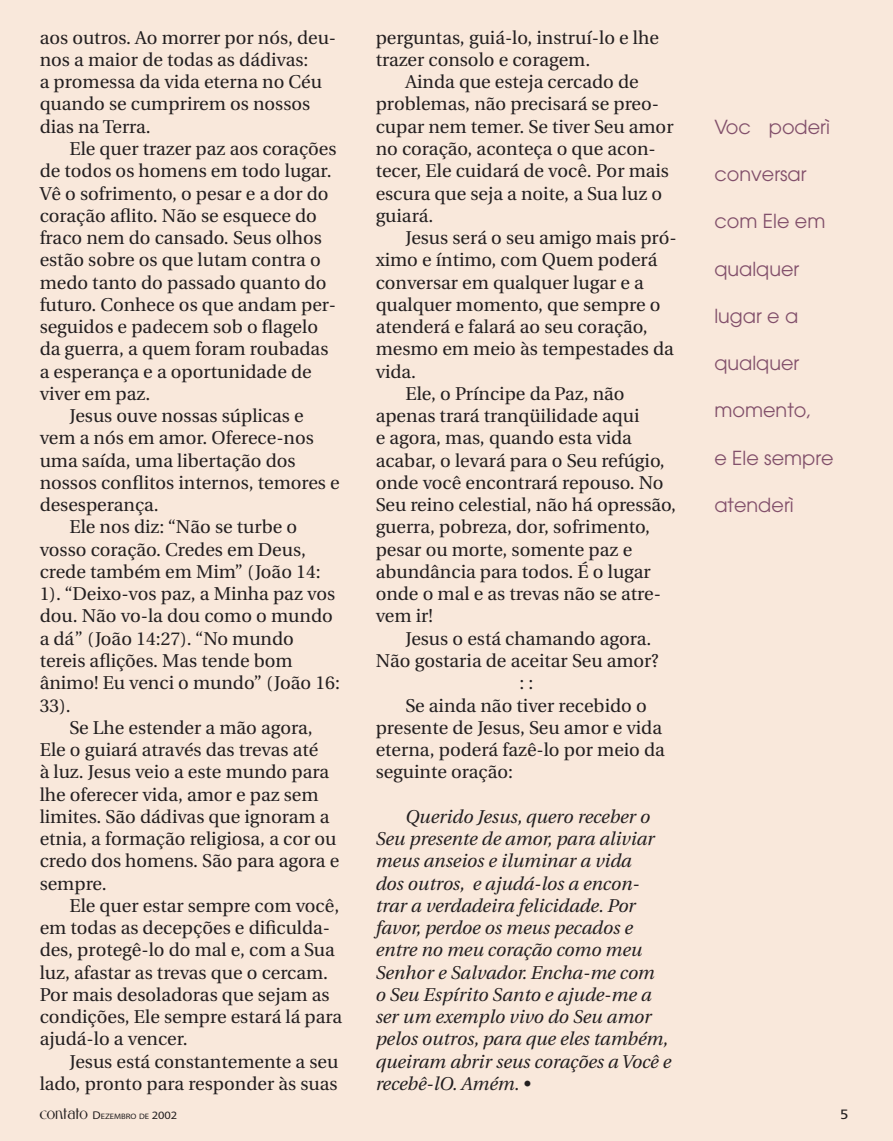
<style>
.page{position:relative;width:893px;height:1141px;background:#f9e8db}
.page>*{position:absolute;margin:0;border:0;box-sizing:border-box;transform-origin:0 0}
.t1{font:19.25px "Avant Garde";color:#82506b}
.t2{font:18.55px/22.2px "Utopia";color:#231f20}
.t3{font:italic 18.55px/22.2px "Utopia";color:#231f20}
.t4{font:13.47px "Frutiger";color:#231f20;scale:1.1 1}
.t5{font:7.88px "Myriad";color:#231f20;scale:1.1 1}
.s1{font-style:normal;font-size:18.38px}
.s2{font-family:"Gabriel";font-weight:700;font-size:13.47px}
.s3{font-size:11.2px}
</style>
<div class="page">
<p class="t2" style="left:40px;top:27px;width:298px">aos outros. Ao morrer por nós, deu&shy;nos a maior de todas as dádivas:<br>a promessa da vida eterna no Céu quando se cumprirem os nossos dias na Terra.</p>
<p class="t2" style="left:69px;top:138px;width:269px">Ele quer trazer paz aos corações</p>
<p class="t2" style="left:40px;top:160px;width:293px">de todos os homens em todo lugar.</p>
<p class="t2" style="left:40px;top:182px;width:290px">Vê o sofrimento, o pesar e a dor do</p>
<p class="t2" style="left:40px;top:205px;width:279px">coração aflito. Não se esquece do</p>
<p class="t2" style="left:40px;top:227px;width:284px">fraco nem do cansado. Seus olhos</p>
<p class="t2" style="left:40px;top:249px;width:283px">estão sobre os que lutam contra o</p>
<p class="t2" style="left:40px;top:271px;width:288px">medo tanto do passado quanto do</p>
<p class="t2" style="left:40px;top:294px;width:298px">futuro. Conhece os que andam per-</p>
<p class="t2" style="left:40px;top:316px;width:280px">seguidos e padecem sob o flagelo</p>
<p class="t2" style="left:40px;top:338px;width:290px">da guerra, a quem foram roubadas</p>
<p class="t2" style="left:40px;top:361px;width:273px">a esperança e a oportunidade de</p>
<p class="t2" style="left:40px;top:383px;width:112px">viver em paz.</p>
<p class="t2" style="left:69px;top:405px;width:236px">Jesus ouve nossas súplicas e</p>
<p class="t2" style="left:40px;top:427px;width:276px">vem a nós em amor. Oferece-nos</p>
<p class="t2" style="left:40px;top:450px;width:257px">uma saída, uma libertação dos</p>
<p class="t2" style="left:40px;top:472px;width:302px">nossos conflitos internos, temores e</p>
<p class="t2" style="left:40px;top:494px;width:121px">desesperança.</p>
<p class="t2" style="left:69px;top:516px;width:229px">Ele nos diz: “Não se turbe o</p>
<p class="t2" style="left:40px;top:539px;width:268px">vosso coração. Credes em Deus,</p>
<p class="t2" style="left:40px;top:561px;width:283px">crede também em Mim” (João 14:</p>
<p class="t2" style="left:40px;top:583px;width:297px">1). “Deixo-vos paz, a Minha paz vos</p>
<p class="t2" style="left:40px;top:605px;width:295px">dou. Não vo-la dou como o mundo</p>
<p class="t2" style="left:40px;top:628px;width:256px">a dá” (João 14:27). “No mundo</p>
<p class="t2" style="left:40px;top:650px;width:254px">tereis aflições. Mas tende bom</p>
<p class="t2" style="left:40px;top:672px;width:302px">ânimo! Eu venci o mundo” (João 16:</p>
<p class="t2" style="left:40px;top:694px;width:33px">33).</p>
<p class="t2" style="left:69px;top:717px;width:245px">Se Lhe estender a mão agora,</p>
<p class="t2" style="left:40px;top:739px;width:280px">Ele o guiará através das trevas até</p>
<p class="t2" style="left:40px;top:761px;width:291px">à luz. Jesus veio a este mundo para</p>
<p class="t2" style="left:40px;top:783px;width:280px">lhe oferecer vida, amor e paz sem</p>
<p class="t2" style="left:40px;top:806px;width:291px">limites. São dádivas que ignoram a</p>
<p class="t2" style="left:40px;top:828px;width:298px">etnia, a formação religiosa, a cor ou</p>
<p class="t2" style="left:40px;top:850px;width:301px">credo dos homens. São para agora e</p>
<p class="t2" style="left:40px;top:873px;width:68px">sempre.</p>
<p class="t2" style="left:69px;top:895px;width:271px">Ele quer estar sempre com você,</p>
<p class="t2" style="left:40px;top:917px;width:292px">em todas as decepções e dificulda-</p>
<p class="t2" style="left:40px;top:939px;width:297px">des, protegê-lo do mal e, com a Sua</p>
<p class="t2" style="left:40px;top:962px;width:290px">luz, afastar as trevas que o cercam.</p>
<p class="t2" style="left:40px;top:984px;width:291px">Por mais desoladoras que sejam as</p>
<p class="t2" style="left:40px;top:1006px;width:304px">condições, Ele sempre estará lá para</p>
<p class="t2" style="left:40px;top:1028px;width:150px">ajudá-lo a vencer.</p>
<p class="t2" style="left:69px;top:1051px;width:270px">Jesus está constantemente a seu</p>
<p class="t2" style="left:40px;top:1073px;width:299px">lado, pronto para responder às suas</p>
<p class="t2" style="left:376px;top:27px;width:285px">perguntas, guiá-lo, instruí-lo e lhe trazer consolo e coragem.</p>
<p class="t2" style="left:376px;top:71px;width:299px;text-indent:30px">Ainda que esteja cercado de problemas, não precisará se preo&shy;cupar nem temer. Se tiver Seu amor no coração, aconteça o que acon&shy;tecer, Ele cuidará de você. Por mais escura que seja a noite, a Sua luz o guiará.</p>
<p class="t2" style="left:405px;top:227px;width:273px">Jesus será o seu amigo mais pró-</p>
<p class="t2" style="left:376px;top:249px;width:283px">ximo e íntimo, com Quem poderá</p>
<p class="t2" style="left:376px;top:271px;width:270px">conversar em qualquer lugar e a</p>
<p class="t2" style="left:376px;top:294px;width:286px">qualquer momento, que sempre o</p>
<p class="t2" style="left:376px;top:316px;width:274px">atenderá e falará ao seu coração,</p>
<p class="t2" style="left:376px;top:338px;width:300px">mesmo em meio às tempestades da</p>
<p class="t2" style="left:376px;top:361px;width:42px">vida.</p>
<p class="t2" style="left:405px;top:383px;width:221px">Ele, o Príncipe da Paz, não</p>
<p class="t2" style="left:376px;top:405px;width:265px">apenas trará tranqüilidade aqui</p>
<p class="t2" style="left:376px;top:427px;width:258px">e agora, mas, quando esta vida</p>
<p class="t2" style="left:376px;top:450px;width:291px">acabar, o levará para o Seu refúgio,</p>
<p class="t2" style="left:376px;top:472px;width:289px">onde você encontrará repouso. No</p>
<p class="t2" style="left:376px;top:494px;width:302px">Seu reino celestial, não há opressão,</p>
<p class="t2" style="left:376px;top:516px;width:276px">guerra, pobreza, dor, sofrimento,</p>
<p class="t2" style="left:376px;top:539px;width:258px">pesar ou morte, somente paz e</p>
<p class="t2" style="left:376px;top:561px;width:277px">abundância para todos. É o lugar</p>
<p class="t2" style="left:376px;top:583px;width:287px">onde o mal e as trevas não se atre-</p>
<p class="t2" style="left:376px;top:605px;width:59px">vem ir!</p>
<p class="t2" style="left:405px;top:628px;width:247px">Jesus o está chamando agora.</p>
<p class="t2" style="left:376px;top:650px;width:285px">Não gostaria de aceitar Seu amor?</p>
<p class="t2" style="left:519px;top:672px;width:16px">: :</p>
<p class="t2" style="left:405px;top:694px;width:243px">Se ainda não tiver recebido o</p>
<p class="t2" style="left:376px;top:717px;width:288px">presente de Jesus, Seu amor e vida</p>
<p class="t2" style="left:376px;top:739px;width:291px">eterna, poderá fazê-lo por meio da</p>
<p class="t2" style="left:376px;top:761px;width:139px">seguinte oração:</p>
<p class="t3" style="left:376px;top:806px;width:297px;text-indent:30px">Querido Jesus, quero receber o<br>Seu presente de amor, para aliviar meus anseios e iluminar a vida<br>dos outros, e ajudá-los a encon&shy;trar a verdadeira felicidade. Por favor, perdoe os meus pecados e entre no meu coração como meu<br>Senhor e Salvador. Encha-me com<br>o Seu Espírito Santo e ajude-me a ser um exemplo vivo do Seu amor pelos outros, para que eles também, queiram abrir seus corações a Você e recebê-lO. Amém. <span class="s1">•</span></p>
<p class="t1" style="left:714px;top:116px;width:126px">Você poderá</p>
<p class="t1" style="left:714px;top:163px;width:94px">conversar</p>
<p class="t1" style="left:714px;top:210px;width:113px">com Ele em</p>
<p class="t1" style="left:714px;top:257px;width:86px">qualquer</p>
<p class="t1" style="left:714px;top:305px;width:85px">lugar e a</p>
<p class="t1" style="left:714px;top:352px;width:86px">qualquer</p>
<p class="t1" style="left:714px;top:399px;width:99px">momento,</p>
<p class="t1" style="left:714px;top:446px;width:121px">e Ele sempre</p>
<p class="t1" style="left:714px;top:494px;width:90px">atenderá</p>
<p class="t5" style="left:40px;top:1113px;width:127px"><span class="s2">CONTATO</span> <span class="s3">D</span>EZEMBRO DE <span class="s3">2002</span></p>
<p class="t4" style="left:840px;top:1107px;width:9px">5</p>
</div>
